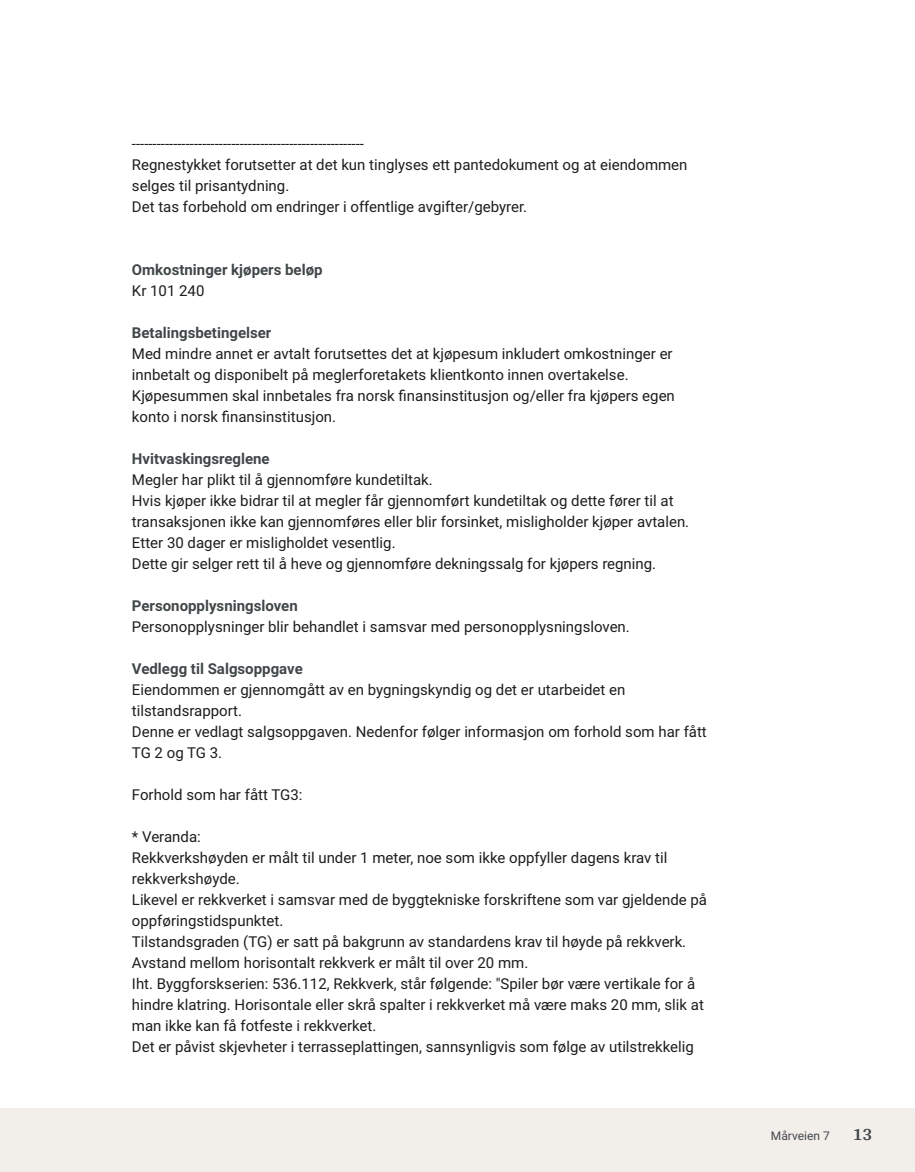
<style>
.page{position:relative;width:915px;height:1172px;background:#fff}
.page>*{position:absolute;margin:0;border:0;box-sizing:border-box;transform-origin:0 0}
.t1{font:700 18px "Arya";color:#414749}
.t2{font:15px/21px "Roboto Vitec";color:#1d1d1b}
.t3{font:700 15px "Roboto Vitec";color:#414749}
.t4{font:12px "Roboto Vitec";color:#414749}
</style>
<div class="page">
<div style="left:0;top:1108px;width:914px;height:64px;background:#f2eeea"></div>
<p class="t2" style="left:132px;top:132px;width:557px">‑‑‑‑‑‑‑‑‑‑‑‑‑‑‑‑‑‑‑‑‑‑‑‑‑‑------------------------------<br>Regnestykket forutsetter at det kun tinglyses ett pantedokument og at eiendommen selges til prisantydning.<br>Det tas forbehold om endringer i offentlige avgifter/gebyrer.</p>
<p class="t3" style="left:132px;top:259px;width:192px">Omkostninger kjøpers beløp</p>
<p class="t2" style="left:132px;top:279px;width:74px">Kr 101 240</p>
<p class="t3" style="left:132px;top:322px;width:141px">Betalingsbetingelser</p>
<p class="t2" style="left:132px;top:342px;width:544px">Med mindre annet er avtalt forutsettes det at kjøpesum inkludert omkostninger er innbetalt og disponibelt på meglerforetakets klientkonto innen overtakelse.<br>Kjøpesummen skal innbetales fra norsk finansinstitusjon og/eller fra kjøpers egen konto i norsk finansinstitusjon.</p>
<p class="t3" style="left:132px;top:448px;width:139px">Hvitvaskingsreglene</p>
<p class="t2" style="left:132px;top:468px;width:558px">Megler har plikt til å gjennomføre kundetiltak.<br>Hvis kjøper ikke bidrar til at megler får gjennomført kundetiltak og dette fører til at transaksjonen ikke kan gjennomføres eller blir forsinket, misligholder kjøper avtalen.<br>Etter 30 dager er misligholdet vesentlig.<br>Dette gir selger rett til å heve og gjennomføre dekningssalg for kjøpers regning.</p>
<p class="t3" style="left:132px;top:595px;width:167px">Personopplysningsloven</p>
<p class="t2" style="left:132px;top:615px;width:499px">Personopplysninger blir behandlet i samsvar med personopplysningsloven.</p>
<p class="t3" style="left:132px;top:658px;width:172px">Vedlegg til Salgsoppgave</p>
<p class="t2" style="left:132px;top:678px;width:576px">Eiendommen er gjennomgått av en bygningskyndig og det er utarbeidet en tilstandsrapport.<br>Denne er vedlagt salgsoppgaven. Nedenfor følger informasjon om forhold som har fått TG 2 og TG 3.</p>
<p class="t2" style="left:132px;top:783px;width:172px">Forhold som har fått TG3:</p>
<p class="t2" style="left:132px;top:825px;width:576px">* Veranda:<br>Rekkverkshøyden er målt til under 1 meter, noe som ikke oppfyller dagens krav til rekkverkshøyde.<br>Likevel er rekkverket i samsvar med de byggtekniske forskriftene som var gjeldende på oppføringstidspunktet.<br>Tilstandsgraden (TG) er satt på bakgrunn av standardens krav til høyde på rekkverk.<br>Avstand mellom horisontalt rekkverk er målt til over 20 mm.<br>Iht. Byggforskserien: 536.112, Rekkverk, står følgende: "Spiler bør være vertikale for å hindre klatring. Horisontale eller skrå spalter i rekkverket må være maks 20 mm, slik at man ikke kan få fotfeste i rekkverket.<br>Det er påvist skjevheter i terrasseplattingen, sannsynligvis som følge av utilstrekkelig</p>
<p class="t4" style="left:770px;top:1127px;width:60px">Mårveien 7</p>
<p class="t1" style="left:852px;top:1123px;width:21px">13</p>
</div>
